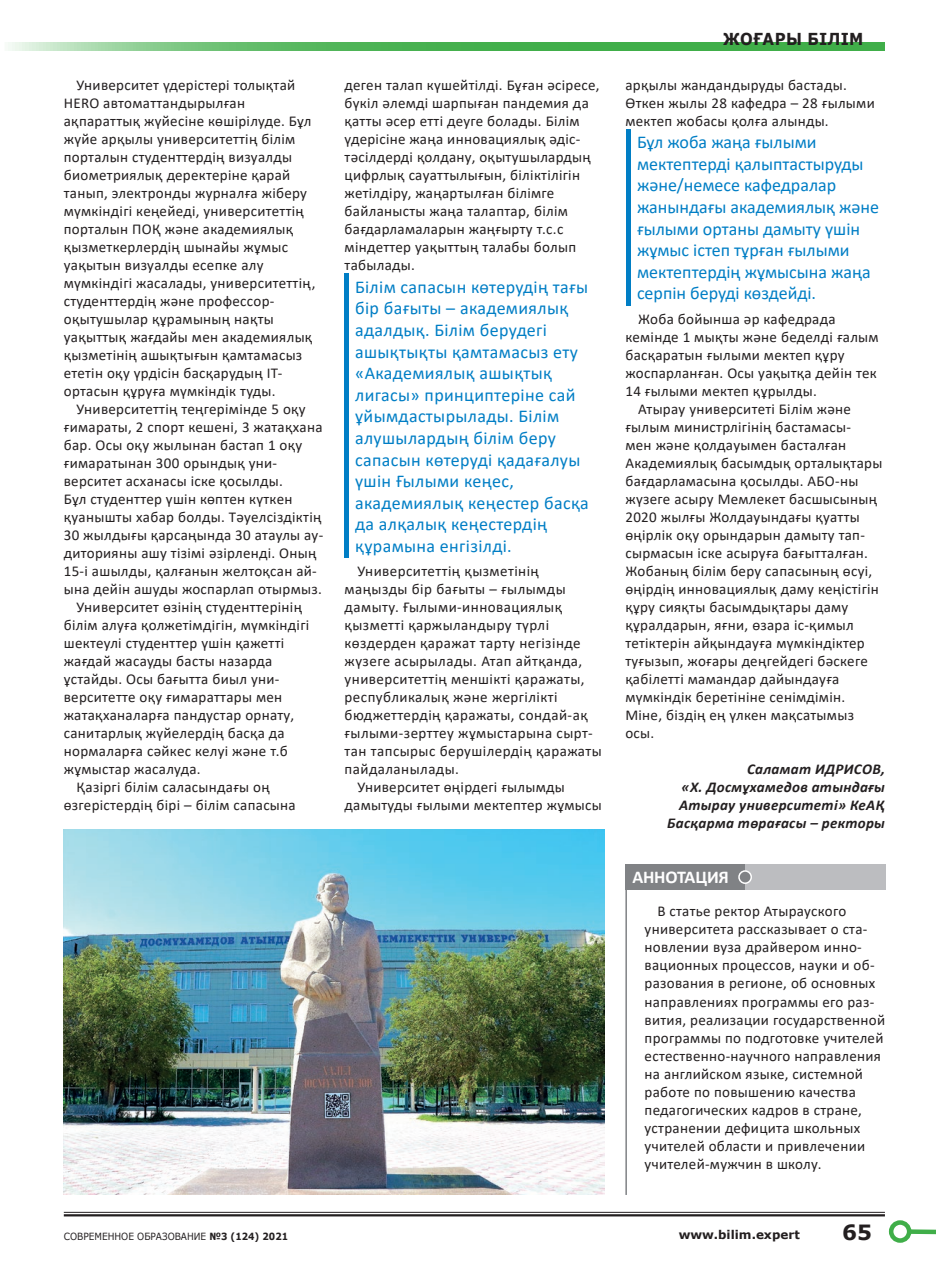
<style>
.page{position:relative;width:936px;height:1263px;background:#fff}
.page>*{position:absolute;margin:0;border:0;box-sizing:border-box;transform-origin:0 0}
.t1{font:700 21px "Verdana";color:#231f20}
.t2{font:18px/21.6px "Calibri";letter-spacing:.015em;color:#007ec5}
.t3{font:700 18px "Calibri";letter-spacing:-.01em;color:#fff}
.t4{font:700 16.5px "Verdana";letter-spacing:.025em;color:#231f20;scale:.91 1}
.t5{font:15px/18px "Calibri";letter-spacing:.02em;color:#231f20}
.t6{font:italic 700 15px/18px "Calibri";letter-spacing:.02em;color:#231f20;text-align:right}
.t7{font:700 12px "Verdana";color:#231f20}
.t8{font:9.9px "Verdana";color:#231f20;scale:.91 1}
.s1{font-weight:700}
</style>
<div class="page">
<hr style="left:625px;top:888px;width:2px;height:307px;background:#808285">
<div style="left:625px;top:864px;width:120px;height:26px;background:#808285"></div>
<div style="left:745px;top:864px;width:140px;height:26px;background:#bcbdc0"></div>
<div style="left:739px;top:871px;width:12px;height:12px;background:#808285;border-radius:50%"></div>
<div style="left:738px;top:870px;width:14px;height:14px;border:2px solid #fff;border-radius:50%"></div>
<img style="left:64px;top:829px;width:540px;height:366px">
<div style="left:344px;top:273px;width:5px;height:285px;background:#007ec5"></div>
<div style="left:626px;top:129px;width:5px;height:176px;background:#007ec5"></div>
<hr style="left:64px;top:1212px;width:820px;height:1px;background:#231f20">
<hr style="left:64px;top:1214px;width:820px;height:2px;background:#231f20">
<svg style="left:8px;top:43px;width:876px;height:8px;background:#5eba65"></svg>
<div style="left:909px;top:1229px;width:26px;height:5px;background:#40ae49"></div>
<div style="left:888px;top:1220px;width:23px;height:23px;border:4px solid #40ae49;border-radius:50%"></div>
<p class="t5" style="left:64px;top:76px;width:253px;text-indent:13px">Университет үдерістері толықтай HERO автоматтандырылған ақпараттық жүйесіне көшірілуде. Бұл жүйе арқылы университеттің білім порталын студенттердің визуалды биометриялық деректеріне қарай танып, электронды журналға жіберу мүмкіндігі кеңейеді, университеттің порталын ПОҚ және академиялық қызметкерлердің шынайы жұмыс уақытын визуалды есепке алу мүмкіндігі жасалады, университеттің, студенттердің және профессор&shy;оқытушылар құрамының нақты уақыттық жағдайы мен академиялық қызметінің ашықтығын қамтамасыз ететін оқу үрдісін басқарудың ІТ&shy;ортасын құруға мүмкіндік туды.</p>
<p class="t5" style="left:77px;top:400px;width:231px">Университеттің теңгерімінде 5 оқу</p>
<p class="t5" style="left:64px;top:418px;width:260px">ғимараты, 2 спорт кешені, 3 жатақхана</p>
<p class="t5" style="left:64px;top:436px;width:240px">бар. Осы оқу жылынан бастап 1 оқу</p>
<p class="t5" style="left:64px;top:454px;width:215px">ғимаратынан 300 орындық уни-</p>
<p class="t5" style="left:64px;top:472px;width:221px">верситет асханасы іске қосылды.</p>
<p class="t5" style="left:64px;top:490px;width:230px">Бұл студенттер үшін көптен күткен</p>
<p class="t5" style="left:64px;top:508px;width:259px">қуанышты хабар болды. Тәуелсіздіктің</p>
<p class="t5" style="left:64px;top:526px;width:261px">30 жылдығы қарсаңында 30 атаулы ау-</p>
<p class="t5" style="left:64px;top:544px;width:254px">диторияны ашу тізімі әзірленді. Оның</p>
<p class="t5" style="left:64px;top:562px;width:254px">15-і ашылды, қалғанын желтоқсан ай-</p>
<p class="t5" style="left:64px;top:580px;width:259px">ына дейін ашуды жоспарлап отырмыз.</p>
<p class="t5" style="left:77px;top:598px;width:227px">Университет өзінің студенттерінің</p>
<p class="t5" style="left:64px;top:616px;width:247px">білім алуға қолжетімдігін, мүмкіндігі</p>
<p class="t5" style="left:64px;top:634px;width:222px">шектеулі студенттер үшін қажетті</p>
<p class="t5" style="left:64px;top:652px;width:210px">жағдай жасауды басты назарда</p>
<p class="t5" style="left:64px;top:670px;width:217px">ұстайды. Осы бағытта биыл уни-</p>
<p class="t5" style="left:64px;top:688px;width:220px">верситетте оқу ғимараттары мен</p>
<p class="t5" style="left:64px;top:706px;width:232px">жатақханаларға пандустар орнату,</p>
<p class="t5" style="left:64px;top:724px;width:222px">санитарлық жүйелердің басқа да</p>
<p class="t5" style="left:64px;top:742px;width:226px">нормаларға сәйкес келуі және т.б</p>
<p class="t5" style="left:64px;top:760px;width:138px">жұмыстар жасалуда.</p>
<p class="t5" style="left:77px;top:778px;width:195px">Қазіргі білім саласындағы оң</p>
<p class="t5" style="left:64px;top:796px;width:233px">өзгерістердің бірі – білім сапасына</p>
<p class="t5" style="left:344px;top:76px;width:256px">деген талап күшейтілді. Бұған әсіресе, бүкіл әлемді шарпыған пандемия да қатты әсер етті деуге болады. Білім үдерісіне жаңа инновациялық әдіс&shy;тәсілдерді қолдану, оқытушылардың цифрлық сауаттылығын, біліктілігін жетілдіру, жаңартылған білімге байланысты жаңа талаптар, білім бағдарламаларын жаңғырту т.с.с міндеттер уақыттың талабы болып табылады.</p>
<p class="t2" style="left:355px;top:275px;width:235px">Білім сапасын көтерудің тағы бір бағыты – академиялық адалдық. Білім берудегі ашықтықты қамтамасыз ету «Академиялық ашықтық лигасы» принциптеріне сай ұйымдастырылады. Білім алушылардың білім беру сапасын көтеруді қадағалуы үшін Ғылыми кеңес, академиялық кеңестер басқа да алқалық кеңестердің құрамына енгізілді.</p>
<p class="t5" style="left:357px;top:562px;width:183px">Университеттің қызметінің</p>
<p class="t5" style="left:344px;top:580px;width:222px">маңызды бір бағыты – ғылымды</p>
<p class="t5" style="left:344px;top:598px;width:219px">дамыту. Ғылыми-инновациялық</p>
<p class="t5" style="left:344px;top:616px;width:206px">қызметті қаржыландыру түрлі</p>
<p class="t5" style="left:344px;top:634px;width:237px">көздерден қаражат тарту негізінде</p>
<p class="t5" style="left:344px;top:652px;width:239px">жүзеге асырылады. Атап айтқанда,</p>
<p class="t5" style="left:344px;top:670px;width:241px">университеттің меншікті қаражаты,</p>
<p class="t5" style="left:344px;top:688px;width:214px">республикалық және жергілікті</p>
<p class="t5" style="left:344px;top:706px;width:244px">бюджеттердің қаражаты, сондай-ақ</p>
<p class="t5" style="left:344px;top:724px;width:249px">ғылыми-зерттеу жұмыстарына сырт-</p>
<p class="t5" style="left:344px;top:742px;width:258px">тан тапсырыс берушілердің қаражаты</p>
<p class="t5" style="left:344px;top:760px;width:116px">пайдаланылады.</p>
<p class="t5" style="left:357px;top:778px;width:209px">Университет өңірдегі ғылымды</p>
<p class="t5" style="left:344px;top:796px;width:259px">дамытуды ғылыми мектептер жұмысы</p>
<p class="t4" style="left:723px;top:27px;width:156px">ЖОҒАРЫ БIЛIМ</p>
<p class="t5" style="left:625px;top:76px;width:251px">арқылы жандандыруды бастады.<br>Өткен жылы 28 кафедра – 28 ғылыми мектеп жобасы қолға алынды.</p>
<p class="t2" style="left:637px;top:131px;width:243px">Бұл жоба жаңа ғылыми мектептерді қалыптастыруды және/немесе кафедралар жанындағы академиялық және ғылыми ортаны дамыту үшін жұмыс істеп тұрған ғылыми мектептердің жұмысына жаңа серпін беруді көздейді.</p>
<p class="t5" style="left:638px;top:310px;width:199px">Жоба бойынша әр кафедрада</p>
<p class="t5" style="left:625px;top:328px;width:255px">кемінде 1 мықты және беделді ғалым</p>
<p class="t5" style="left:625px;top:346px;width:221px">басқаратын ғылыми мектеп құру</p>
<p class="t5" style="left:625px;top:364px;width:253px">жоспарланған. Осы уақытқа дейін тек</p>
<p class="t5" style="left:625px;top:382px;width:193px">14 ғылыми мектеп құрылды.</p>
<p class="t5" style="left:638px;top:400px;width:214px">Атырау университеті Білім және</p>
<p class="t5" style="left:625px;top:418px;width:227px">ғылым министрлігінің бастамасы-</p>
<p class="t5" style="left:625px;top:436px;width:222px">мен және қолдауымен басталған</p>
<p class="t5" style="left:625px;top:454px;width:258px">Академиялық басымдық орталықтары</p>
<p class="t5" style="left:625px;top:472px;width:234px">бағдарламасына қосылды. АБО-ны</p>
<p class="t5" style="left:625px;top:490px;width:253px">жүзеге асыру Мемлекет басшысының</p>
<p class="t5" style="left:625px;top:508px;width:236px">2020 жылғы Жолдауындағы қуатты</p>
<p class="t5" style="left:625px;top:526px;width:241px">өңірлік оқу орындарын дамыту тап-</p>
<p class="t5" style="left:625px;top:544px;width:244px">сырмасын іске асыруға бағытталған.</p>
<p class="t5" style="left:625px;top:562px;width:248px">Жобаның білім беру сапасының өсуі,</p>
<p class="t5" style="left:625px;top:580px;width:255px">өңірдің инновациялық даму кеңістігін</p>
<p class="t5" style="left:625px;top:598px;width:224px">құру сияқты басымдықтары даму</p>
<p class="t5" style="left:625px;top:616px;width:230px">құралдарын, яғни, өзара іс-қимыл</p>
<p class="t5" style="left:625px;top:634px;width:241px">тетіктерін айқындауға мүмкіндіктер</p>
<p class="t5" style="left:625px;top:652px;width:244px">туғызып, жоғары деңгейдегі бәскеге</p>
<p class="t5" style="left:625px;top:670px;width:215px">қабілетті мамандар дайындауға</p>
<p class="t5" style="left:625px;top:688px;width:221px">мүмкіндік беретініне сенімдімін.</p>
<p class="t5" style="left:625px;top:706px;width:230px">Міне, біздің ең үлкен мақсатымыз</p>
<p class="t5" style="left:625px;top:724px;width:30px">осы.</p>
<p class="t6" style="left:667px;top:760px;width:219px">Саламат ИДРИСОВ,<br>«Х. Досмұхамедов атындағы<br>Атырау университеті» КеАҚ<br>Басқарма төрағасы – ректоры</p>
<p class="t3" style="left:632px;top:864px;width:98px">АННОТАЦИЯ</p>
<p class="t5" style="left:644px;top:902px;width:242px;text-indent:13px">В статье ректор Атырауского университета рассказывает о ста&shy;новлении вуза драйвером инно&shy;вационных процессов, науки и об&shy;разования в регионе, об основных направлениях программы его раз&shy;вития, реализации государственной программы по подготовке учителей естественно-научного направления на английском языке, системной работе по повышению качества педагогических кадров в стране, устранении дефицита школьных учителей области и привлечении учителей-мужчин в школу.</p>
<p class="t8" style="left:64px;top:1229px;width:248px">СОВРЕМЕННОЕ ОБРАЗОВАНИЕ <span class="s1">№3 (124) 2021</span></p>
<p class="t7" style="left:678px;top:1226px;width:123px">www.bilim.expert</p>
<h1 class="t1" style="left:842px;top:1217px;width:31px">65</h1>
</div>
